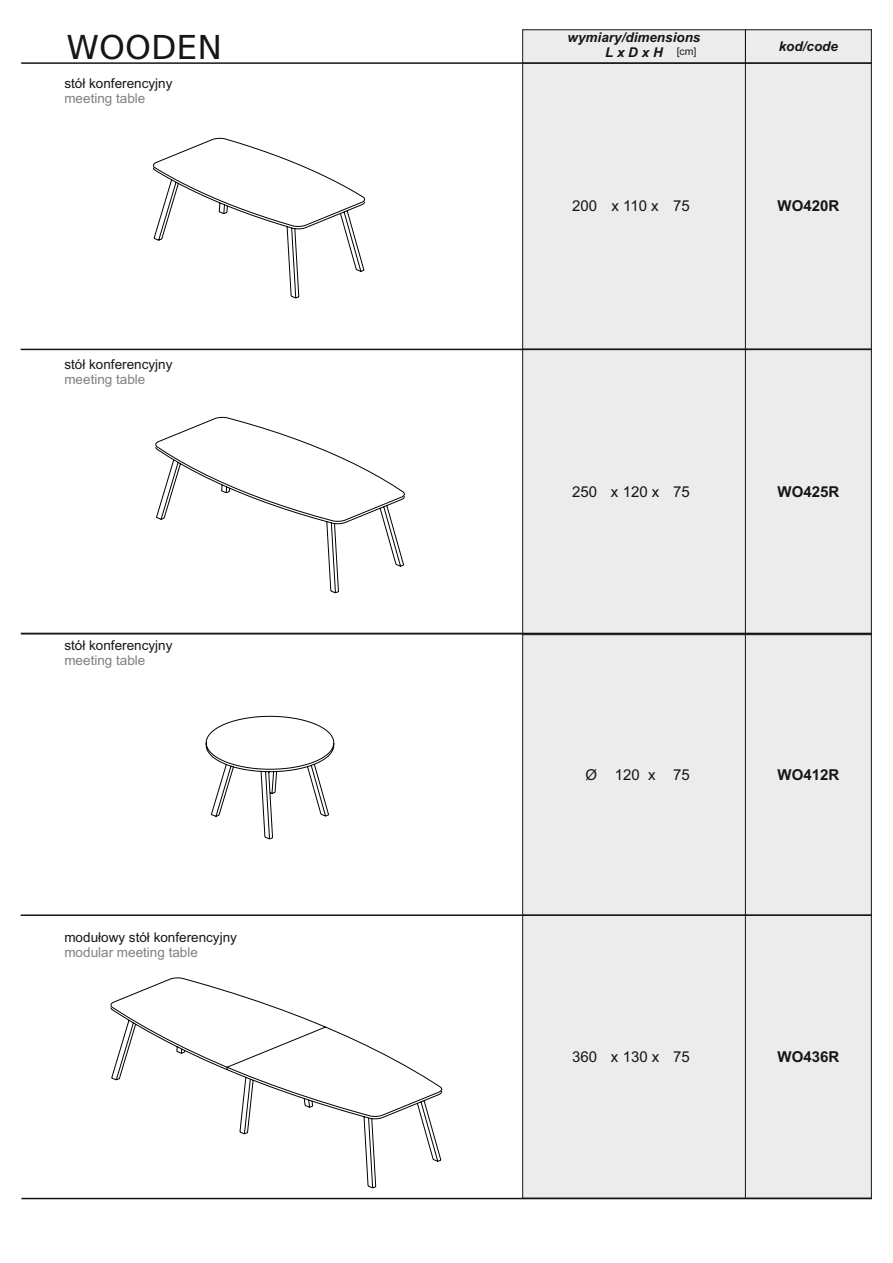
<style>
.page{position:relative;width:893px;height:1263px;background:#fff}
.page>*{position:absolute;margin:0;border:0;box-sizing:border-box;transform-origin:0 0}
.t1{font:33px "DejaVu Sans";color:#151616}
.t2{font:15px "Arial";color:#151616}
.t3{font:700 15px "Arial";color:#151616}
.t4{font:13.5px "Arial";color:#151616}
.t5{font:13.5px "Arial";color:#7f8080}
.t6{font:italic 700 13.5px/15.1px "Arial";color:#151616;text-align:center}
.t7{font:10.5px "Arial";color:#1f1d1c}
</style>
<div class="page">
<div style="left:523px;top:30px;width:348px;height:1168px;background:#ececec"></div>
<hr style="left:522px;top:29px;width:1px;height:1169px;background:#151616">
<hr style="left:745px;top:63px;width:1px;height:1135px;background:#151616">
<hr style="left:745px;top:29px;width:1px;height:34px;background:#000">
<hr style="left:871px;top:29px;width:1px;height:1169px;background:#151616">
<hr style="left:522px;top:634px;width:350px;height:1px;background:#151616">
<hr style="left:522px;top:29px;width:224px;height:1px;background:#151616">
<hr style="left:745px;top:29px;width:127px;height:1px;background:#151616">
<hr style="left:21px;top:62px;width:851px;height:2px;background:#151616">
<hr style="left:21px;top:1198px;width:851px;height:1px;background:#151616">
<hr style="left:21px;top:633px;width:850px;height:1px;background:#151616">
<hr style="left:21px;top:349px;width:850px;height:1px;background:#151616">
<hr style="left:21px;top:914px;width:850px;height:2px;background:#151616">
<svg style="left:153px;top:138px;width:212px;height:160px"></svg>
<svg style="left:155px;top:417px;width:250px;height:176px"></svg>
<svg style="left:206px;top:716px;width:128px;height:123px"></svg>
<svg style="left:111px;top:977px;width:331px;height:211px"></svg>
<h1 class="t1" style="left:67px;top:34px;width:157px">WOODEN</h1>
<p class="t4" style="left:64px;top:78px;width:110px">stół konferencyjny</p>
<p class="t5" style="left:64px;top:93px;width:83px">meeting table</p>
<p class="t4" style="left:64px;top:359px;width:110px">stół konferencyjny</p>
<p class="t5" style="left:64px;top:374px;width:83px">meeting table</p>
<p class="t4" style="left:64px;top:640px;width:110px">stół konferencyjny</p>
<p class="t5" style="left:64px;top:655px;width:83px">meeting table</p>
<p class="t4" style="left:64px;top:932px;width:174px">modułowy stół konferencyjny</p>
<p class="t5" style="left:64px;top:947px;width:135px">modular meeting table</p>
<p class="t6" style="left:568px;top:31px;width:134px">wymiary/dimensions<br>L x D x H</p>
<p class="t6" style="left:779px;top:40px;width:61px">kod/code</p>
<p class="t7" style="left:677px;top:48px;width:21px">[cm]</p>
<p class="t2" style="left:572px;top:200px;width:119px">200 x 110 x 75</p>
<p class="t3" style="left:777px;top:200px;width:63px">WO420R</p>
<p class="t2" style="left:572px;top:486px;width:119px">250 x 120 x 75</p>
<p class="t3" style="left:777px;top:486px;width:63px">WO425R</p>
<p class="t2" style="left:585px;top:769px;width:106px">Ø 120 x 75</p>
<p class="t3" style="left:777px;top:769px;width:63px">WO412R</p>
<p class="t2" style="left:572px;top:1051px;width:119px">360 x 130 x 75</p>
<p class="t3" style="left:777px;top:1051px;width:63px">WO436R</p>
</div>
